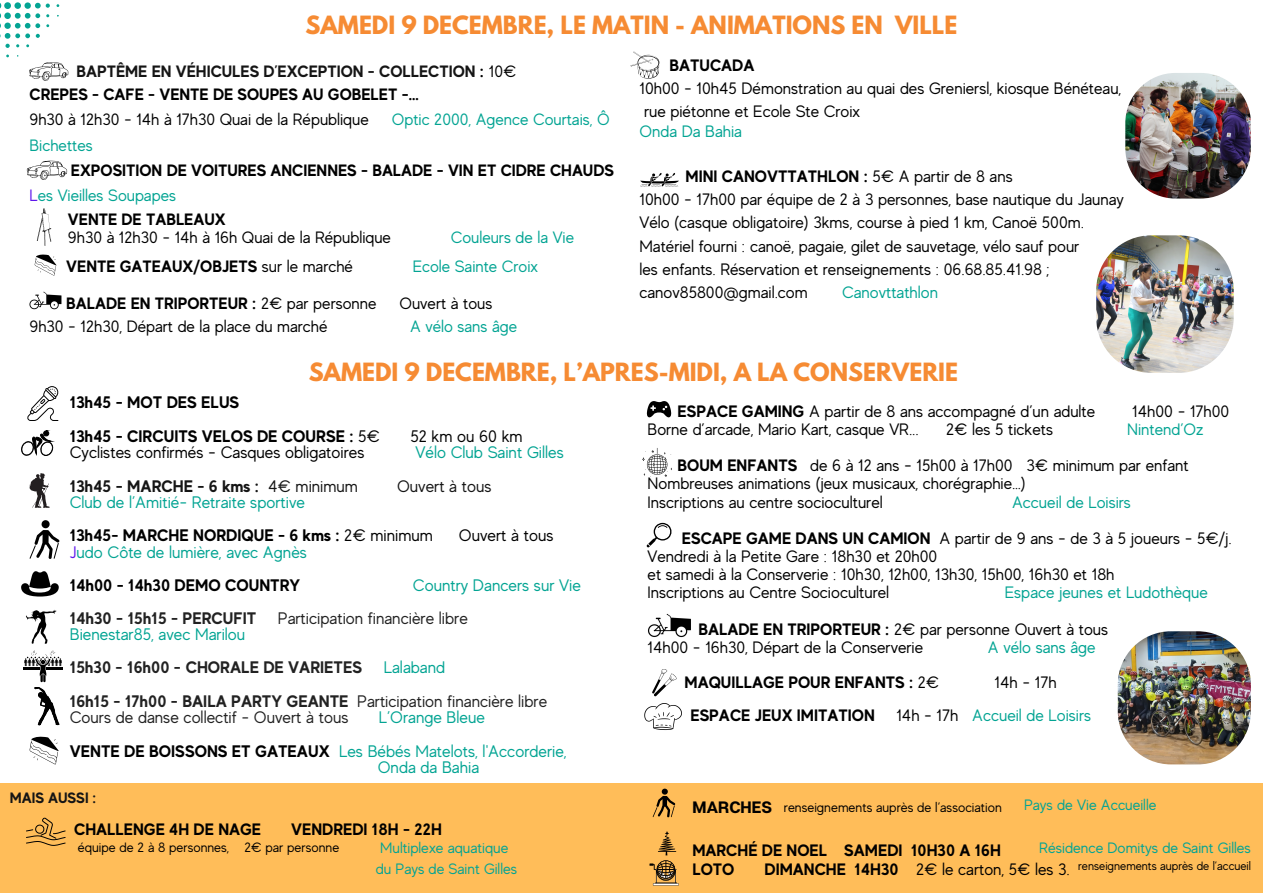
<style>
.page{position:relative;width:1263px;height:893px;background:#fff}
.page>*{position:absolute;margin:0;border:0;box-sizing:border-box;transform-origin:0 0}
.t1{font:700 22.27px "League Spartan";color:#f68b33}
.t2{font:16.65px "MADE Evolve Sans";color:#03a493}
.t3{font:700 16.65px "MADE Evolve Sans";color:#222}
.t4{font:700 16.65px "MADE Evolve Sans";color:#000}
.t5{font:16.65px "MADE Evolve Sans";color:#222}
.t6{font:16.65px "MADE Evolve Sans";color:#000}
.t7{font:700 16.65px "MADE Evolve Sans";color:#151515}
.t8{font:16.65px "MADE Evolve Sans";color:#151515}
.t9{font:16.5px "MADE Evolve Sans";color:#000}
.t10{font:700 16.5px "MADE Evolve Sans";color:#000}
.t11{font:16.5px "MADE Evolve Sans";color:#03a493}
.t12{font:700 16.5px "Articulat CF";color:#000}
.t13{font:700 16.42px/24.8px "MADE Evolve Sans";color:#000}
.t14{font:16.42px "MADE Evolve Sans";color:#000}
.t15{font:16.42px "MADE Evolve Sans";color:#03a493}
.t16{font:700 16.42px "MADE Evolve Sans";color:#151515}
.t17{font:15px "MADE Evolve Sans";color:#03a493}
.t18{font:700 15px "MADE Evolve Sans";color:#151515}
.t19{font:13.5px "MADE Evolve Sans";color:#000}
.t20{font:12px "MADE Evolve Sans";color:#000}
.s1{color:#000}
.s2{font-weight:400;color:#000}
.s3{font-weight:400;color:#5e17eb}
.s4{font-weight:400;color:#03a493}
.s5{font-weight:400}
.s6{color:#5e17eb}
.s7{font-weight:700;color:#000}
.s8{font-weight:700}
</style>
<div class="page">
<svg style="left:0;top:2px;width:50px;height:46px"></svg>
<img style="left:1125px;top:73px;width:126px;height:125px;border-radius:50px">
<img style="left:1118px;top:631px;width:133px;height:133px;border-radius:53px">
<img style="left:1096px;top:235px;width:138px;height:138px;border-radius:55px">
<svg style="left:646px;top:401px;width:26px;height:16px"></svg>
<img style="left:648px;top:613px;width:43px;height:25px">
<svg style="left:29px;top:62px;width:39px;height:19px"></svg>
<svg style="left:21px;top:431px;width:32px;height:24px"></svg>
<svg style="left:642px;top:448px;width:30px;height:29px"></svg>
<svg style="left:35px;top:254px;width:22px;height:22px"></svg>
<svg style="left:646px;top:523px;width:26px;height:24px"></svg>
<svg style="left:652px;top:669px;width:25px;height:27px"></svg>
<svg style="left:37px;top:208px;width:14px;height:38px"></svg>
<svg style="left:30px;top:736px;width:29px;height:28px"></svg>
<svg style="left:29px;top:473px;width:21px;height:35px"></svg>
<svg style="left:24px;top:650px;width:38px;height:75px"></svg>
<svg style="left:631px;top:52px;width:28px;height:27px"></svg>
<svg style="left:640px;top:173px;width:39px;height:14px"></svg>
<img style="left:29px;top:291px;width:33px;height:19px">
<svg style="left:27px;top:161px;width:40px;height:19px"></svg>
<svg style="left:30px;top:520px;width:29px;height:39px"></svg>
<svg style="left:26px;top:609px;width:31px;height:35px"></svg>
<svg style="left:644px;top:703px;width:38px;height:27px"></svg>
<div style="left:0;top:783px;width:1263px;height:110px;background:#ffbd59"></div>
<svg style="left:26px;top:817px;width:40px;height:29px"></svg>
<svg style="left:653px;top:788px;width:22px;height:29px"></svg>
<svg style="left:649px;top:831px;width:30px;height:54px"></svg>
<svg style="left:27px;top:386px;width:32px;height:35px"></svg>
<svg style="left:21px;top:571px;width:38px;height:25px"></svg>
<p class="t1" style="left:306px;top:14px;width:653px">SAMEDI 9 DECEMBRE, LE MATIN - ANIMATIONS EN VILLE</p>
<p class="t16" style="left:76px;top:62px;width:441px">BAPTÊME EN VÉHICULES D’EXCEPTION - COLLECTION <span class="s1">:</span> <span class="s2">10€</span></p>
<p class="t13" style="left:30px;top:82px;width:391px">CREPES - CAFE - VENTE DE SOUPES AU GOBELET -...</p>
<p class="t14" style="left:30px;top:110px;width:341px">9h30 à 12h30 - 14h à 17h30 Quai de la République</p>
<p class="t15" style="left:392px;top:110px;width:219px">Optic 2000, Agence Courtais, Ô</p>
<p class="t15" style="left:30px;top:136px;width:65px">Bichettes</p>
<p class="t13" style="left:30px;top:158px;width:586px;text-indent:41px">EXPOSITION DE VOITURES ANCIENNES - BALADE - VIN ET CIDRE CHAUDS<br><span class="s3">L</span><span class="s4">es Vieilles Soupapes</span></p>
<p class="t13" style="left:68px;top:207px;width:159px">VENTE DE TABLEAUX</p>
<p class="t14" style="left:68px;top:228px;width:325px">9h30 à 12h30 - 14h à 16h Quai de la République</p>
<p class="t15" style="left:451px;top:228px;width:125px">Couleurs de la Vie</p>
<p class="t13" style="left:66px;top:254px;width:288px">VENTE GATEAUX/OBJETS <span class="s5">sur le marché</span></p>
<p class="t15" style="left:413px;top:257px;width:127px">Ecole Sainte Croix</p>
<p class="t13" style="left:66px;top:291px;width:312px">BALADE EN TRIPORTEUR : <span class="s5">2€ par personne</span></p>
<p class="t14" style="left:399px;top:294px;width:94px">Ouvert à tous</p>
<p class="t14" style="left:30px;top:317px;width:299px">9h30 - 12h30, Départ de la place du marché</p>
<p class="t15" style="left:410px;top:317px;width:109px">A vélo sans âge</p>
<p class="t10" style="left:669px;top:55px;width:86px">BATUCADA</p>
<p class="t9" style="left:639px;top:79px;width:483px">10h00 - 10h45 Démonstration au quai des Greniersl, kiosque Bénéteau,</p>
<p class="t9" style="left:644px;top:102px;width:218px">rue piétonne et Ecole Ste Croix</p>
<p class="t11" style="left:639px;top:122px;width:104px">Onda Da Bahia</p>
<p class="t10" style="left:686px;top:167px;width:329px">MINI CANOVTTATHLON : <span class="s5">5€ A partir de 8 ans</span></p>
<p class="t9" style="left:639px;top:190px;width:486px">10h00 - 17h00 par équipe de 2 à 3 personnes, base nautique du Jaunay</p>
<p class="t9" style="left:639px;top:214px;width:446px">Vélo (casque obligatoire) 3kms, course à pied 1 km, Canoë 500m.</p>
<p class="t9" style="left:639px;top:237px;width:441px">Matériel fourni : canoë, pagaie, gilet de sauvetage, vélo sauf pour</p>
<p class="t9" style="left:639px;top:260px;width:412px">les enfants. Réservation et renseignements : 06.68.85.41.98 ;</p>
<p class="t9" style="left:639px;top:283px;width:170px">canov85800@gmail.com</p>
<p class="t11" style="left:842px;top:283px;width:98px">Canovttathlon</p>
<p class="t1" style="left:309px;top:361px;width:651px">SAMEDI 9 DECEMBRE, L’APRES-MIDI, A LA CONSERVERIE</p>
<p class="t4" style="left:70px;top:393px;width:171px">13h45 - MOT DES ELUS</p>
<p class="t4" style="left:70px;top:426px;width:312px">13h45 - CIRCUITS VELOS DE COURSE : <span class="s5">5€</span></p>
<p class="t6" style="left:410px;top:426px;width:114px">52 km ou 60 km</p>
<p class="t6" style="left:70px;top:443px;width:296px">Cyclistes confirmés - Casques obligatoires</p>
<p class="t2" style="left:415px;top:443px;width:150px">Vélo Club Saint Gilles</p>
<p class="t7" style="left:70px;top:476px;width:290px">13h45 - MARCHE - 6 kms : <span class="s5">4€ minimum</span></p>
<p class="t8" style="left:397px;top:477px;width:96px">Ouvert à tous</p>
<p class="t2" style="left:70px;top:493px;width:237px">Club de l’Amitié- Retraite sportive</p>
<p class="t4" style="left:70px;top:525px;width:365px">13h45- MARCHE NORDIQUE - 6 kms : <span class="s5">2€ minimum</span></p>
<p class="t6" style="left:459px;top:526px;width:96px">Ouvert à tous</p>
<p class="t2" style="left:70px;top:542px;width:239px"><span class="s6">J</span>udo Côte de lumière, avec Agnès</p>
<p class="t4" style="left:70px;top:575px;width:232px">14h00 - 14h30 DEMO COUNTRY</p>
<p class="t2" style="left:413px;top:576px;width:169px">Country Dancers sur Vie</p>
<p class="t3" style="left:70px;top:608px;width:188px">14h30 - 15h15 - PERCUFIT</p>
<p class="t5" style="left:278px;top:609px;width:191px">Participation financière libre</p>
<p class="t2" style="left:70px;top:625px;width:177px">Bienestar85, avec Marilou</p>
<p class="t3" style="left:70px;top:658px;width:294px">15h30 - 16h00 - CHORALE DE VARIETES</p>
<p class="t2" style="left:384px;top:658px;width:63px">Lalaband</p>
<p class="t3" style="left:70px;top:691px;width:479px">16h15 - 17h00 - BAILA PARTY GEANTE <span class="s5">Participation financière libre</span></p>
<p class="t5" style="left:70px;top:708px;width:280px">Cours de danse collectif - Ouvert à tous</p>
<p class="t2" style="left:379px;top:708px;width:108px">L’Orange Bleue</p>
<p class="t2" style="left:70px;top:741px;width:498px"><span class="s7">VENTE DE BOISSONS ET GATEAUX</span> Les Bébés Matelots, l'Accorderie,</p>
<p class="t2" style="left:378px;top:758px;width:103px">Onda da Bahia</p>
<p class="t18" style="left:10px;top:789px;width:88px">MAIS AUSSI :</p>
<p class="t9" style="left:678px;top:402px;width:419px"><span class="s8">ESPACE GAMING</span> A partir de 8 ans accompagné d’un adulte</p>
<p class="t9" style="left:1132px;top:402px;width:99px">14h00 - 17h00</p>
<p class="t9" style="left:647px;top:420px;width:272px">Borne d’arcade, Mario Kart, casque VR...</p>
<p class="t9" style="left:946px;top:420px;width:108px">2€ les 5 tickets</p>
<p class="t11" style="left:1127px;top:420px;width:78px">Nintend’Oz</p>
<p class="t9" style="left:678px;top:456px;width:513px"><span class="s8">BOUM ENFANTS</span> de 6 à 12 ans - 15h00 à 17h00 3€ minimum par enfant</p>
<p class="t9" style="left:647px;top:474px;width:380px">Nombreuses animations (jeux musicaux, chorégraphie…)</p>
<p class="t9" style="left:647px;top:492px;width:237px">Inscriptions au centre socioculturel</p>
<p class="t11" style="left:1012px;top:492px;width:120px">Accueil de Loisirs</p>
<p class="t9" style="left:682px;top:529px;width:551px"><span class="s8">ESCAPE GAME DANS UN CAMION</span> A partir de 9 ans - de 3 à 5 joueurs - 5€/j.</p>
<p class="t9" style="left:647px;top:547px;width:291px">Vendredi à la Petite Gare : 18h30 et 20h00</p>
<p class="t9" style="left:647px;top:565px;width:468px">et samedi à la Conserverie : 10h30, 12h00, 13h30, 15h00, 16h30 et 18h</p>
<p class="t9" style="left:647px;top:583px;width:243px">Inscriptions au Centre Socioculturel</p>
<p class="t11" style="left:1005px;top:583px;width:205px">Espace jeunes et Ludothèque</p>
<p class="t9" style="left:698px;top:620px;width:411px"><span class="s8">BALADE EN TRIPORTEUR :</span> 2€ par personne Ouvert à tous</p>
<p class="t9" style="left:647px;top:638px;width:277px">14h00 - 16h30, Départ de la Conserverie</p>
<p class="t11" style="left:988px;top:638px;width:109px">A vélo sans âge</p>
<p class="t10" style="left:684px;top:672px;width:256px">MAQUILLAGE POUR ENFANTS : <span class="s5">2€</span></p>
<p class="t9" style="left:994px;top:672px;width:64px">14h - 17h</p>
<p class="t10" style="left:690px;top:706px;width:186px">ESPACE JEUX IMITATION</p>
<p class="t11" style="left:896px;top:706px;width:196px"><span class="s1">14h - 17h</span> Accueil de Loisirs</p>
<p class="t12" style="left:692px;top:797px;width:81px">MARCHES</p>
<p class="t19" style="left:784px;top:800px;width:219px">renseignements auprès de l’association</p>
<p class="t17" style="left:1024px;top:796px;width:134px">Pays de Vie Accueille</p>
<p class="t10" style="left:74px;top:819px;width:188px">CHALLENGE 4H DE NAGE</p>
<p class="t10" style="left:291px;top:819px;width:152px">VENDREDI 18H - 22H</p>
<p class="t19" style="left:78px;top:839px;width:263px">équipe de 2 à 8 personnes, 2€ par personne</p>
<p class="t10" style="left:692px;top:840px;width:310px">MARCHÉ DE NOEL SAMEDI 10H30 A 16H</p>
<p class="t10" style="left:692px;top:860px;width:44px">LOTO</p>
<p class="t9" style="left:764px;top:860px;width:307px"><span class="s8">DIMANCHE 14H30</span> 2€ le carton, 5€ les 3.</p>
<p class="t17" style="left:380px;top:839px;width:130px">Multiplexe aquatique</p>
<p class="t17" style="left:376px;top:860px;width:143px">du Pays de Saint Gilles</p>
<p class="t17" style="left:1039px;top:839px;width:213px">Résidence Domitys de Saint Gilles</p>
<p class="t20" style="left:1078px;top:859px;width:174px">renseignements auprès de l’accueil</p>
</div>
